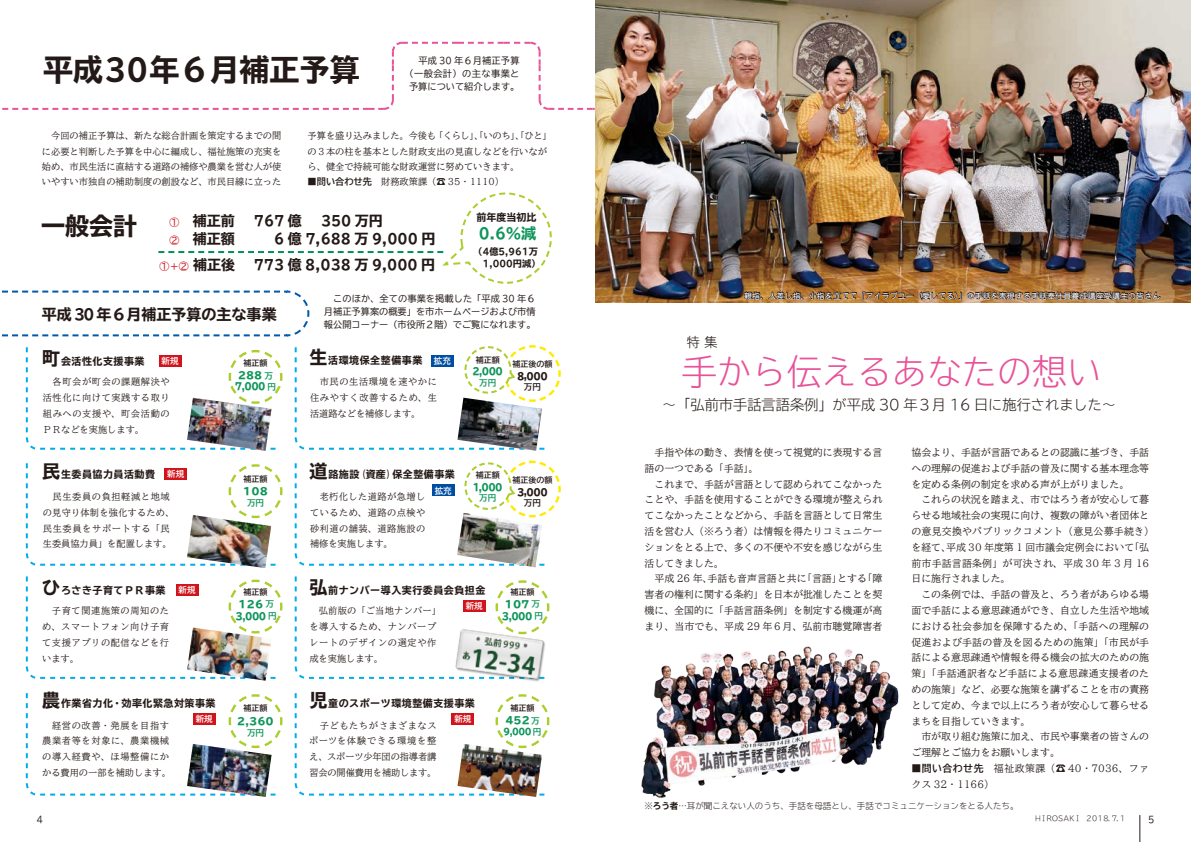
<style>
.page{position:relative;width:1191px;height:842px;background:#fff}
.page>*{position:absolute;margin:0;border:0;box-sizing:border-box;transform-origin:0 0}
.t1{font:300 35px "TBUD Go Std Super";color:#e85298}
.t2{font:700 expanded 30px "TBUD Go Std";color:#231916}
.t3{font:700 expanded 24px "TBUD Go Std";color:#231916}
.t4{font:700 expanded 15px "TBUD Go Std";color:#231916}
.t5{font:700 expanded 15px "TBUD Go Std";color:#0e955a;scale:.9 1}
.t6{font:300 14.2px "TBUD Go Std Super";color:#231916}
.t7{font:700 expanded 14px "TBUD Go Std";color:#231916;scale:.9 1}
.t8{font:700 expanded 14px "TBUD Go Std";color:#231916}
.t9{font:300 13px "TBUD Go Std Super";color:#231916}
.t10{font:700 expanded 10px "TBUD Go Std";letter-spacing:.05em;color:#231916}
.t11{font:800 10px/12px "TBUD Go Std";letter-spacing:-.03em;color:#0e955a;text-align:center}
.t12{font:800 10px "TBUD Go Std";letter-spacing:-.03em;color:#0e955a;scale:.9 1}
.t13{font:800 10px "TBUD Go Std";letter-spacing:-.06em;color:#231916;scale:.9 1}
.t14{font:500 9.9px/15.8px "TBUD Min Std";color:#231916}
.t15{font:9.9px "TBUD Go Std";color:#c7000d}
.t16{font:800 9.9px "TBUD Go Std";color:#0e955a}
.t17{font:500 9.2px/15.8px "TBUD Min Std";letter-spacing:.025em;color:#231916;text-align:justify}
.t18{font:9.2px/13.2px "TBUD Go Std";color:#231916;text-align:center}
.t19{font:500 9.2px/15.3px "TBUD Min Std";color:#231916}
.t20{font:500 9.2px/15.8px "TBUD Min Std";letter-spacing:.07em;color:#231916}
.t21{font:500 9.2px/15.8px "TBUD Min Std";letter-spacing:.065em;color:#231916}
.t22{font:700 expanded 9.2px/12px "TBUD Go Std";color:#231916;text-align:right}
.t23{font:800 9.2px "TBUD Go Std";color:#0e955a;scale:.9 1}
.t24{font:9.2px "TBUD Go Std";color:#231916;scale:.9 1}
.t25{font:300 8.5px "TBUDR Go Std Super";color:#231916}
.t26{font:700 8.5px "TBUD Go Std";color:#fff}
.t27{font:700 8.5px "TBUD Go Std";color:#0e955a}
.t28{font:700 8.5px "TBUD Go Std";color:#231916}
.t29{font:8px "DFHS Maru Gothic Std W4";letter-spacing:.01em;color:#fff}
.t30{font:700 8px "TBUD Go Std";color:#231916}
.t31{font:300 7.1px "TBUD Go Std Super";letter-spacing:-.2em;color:#231916}
.s1{font-family:"TBUD Go Std";font-weight:700}
.s2{font-weight:400;font-stretch:normal;font-size:9.9px;color:#c7000d}
.s3{font-weight:700;font-stretch:expanded;font-size:14px;color:#231916}
.s4{font-size:18px}
.s5{font-weight:700;font-size:8.5px}
.s6{font-family:"TBUD Go Std";font-weight:700;font-stretch:expanded}
</style>
<div class="page">
<svg style="left:2px;top:192px;width:550px;height:145px"></svg>
<svg style="left:2px;top:41px;width:593px;height:69px"></svg>
<svg style="left:26px;top:463px;width:257px;height:103px"></svg>
<svg style="left:295px;top:693px;width:255px;height:102px"></svg>
<svg style="left:26px;top:693px;width:257px;height:102px"></svg>
<svg style="left:295px;top:576px;width:255px;height:103px"></svg>
<svg style="left:26px;top:576px;width:257px;height:103px"></svg>
<svg style="left:26px;top:347px;width:257px;height:103px"></svg>
<img style="left:187px;top:744px;width:84px;height:53px">
<img style="left:187px;top:398px;width:84px;height:53px">
<img style="left:187px;top:515px;width:84px;height:53px">
<img style="left:187px;top:627px;width:84px;height:54px">
<img style="left:457px;top:744px;width:85px;height:53px">
<div style="left:159px;top:355px;width:22px;height:11px;background:#d1131c"></div>
<div style="left:164px;top:468px;width:23px;height:12px;background:#d1131c"></div>
<div style="left:176px;top:584px;width:22px;height:11px;background:#d1131c"></div>
<div style="left:463px;top:600px;width:22px;height:12px;background:#d1131c"></div>
<div style="left:193px;top:713px;width:22px;height:11px;background:#d1131c"></div>
<div style="left:451px;top:713px;width:23px;height:11px;background:#d1131c"></div>
<img style="left:451px;top:626px;width:99px;height:56px">
<svg style="left:295px;top:345px;width:266px;height:105px"></svg>
<div style="left:431px;top:355px;width:23px;height:11px;background:#004ea2"></div>
<svg style="left:295px;top:460px;width:266px;height:106px"></svg>
<svg style="left:1139px;top:815px;width:1px;height:27px"></svg>
<img style="left:641px;top:646px;width:258px;height:152px">
<img style="left:596px;top:0;width:595px;height:303px">
<svg style="left:743px;top:286px;width:418px;height:17px;background:#8f6437"></svg>
<h2 class="t2" style="left:43px;top:53px;width:318px">平成30年６月補正予算</h2>
<p class="t18" style="left:404px;top:54px;width:117px">　平成 30 年６月補正予算（一般会計）の主な事業と予算について紹介します。</p>
<p class="t17" style="left:42px;top:128px;width:241px;line-height:15.3px">　今回の補正予算は、新たな総合計画を策定するまでの間に必要と判断した予算を中心に編成し、福祉施策の充実を始め、市民生活に直結する道路の補修や農業を営む人が使いやすい市独自の補助制度の創設など、市民目線に立った</p>
<p class="t19" style="left:307px;top:128px;width:245px">予算を盛り込みました。今後も「くらし」、「いのち」、「ひと」の３本の柱を基本とした財政支出の見直しなどを行いながら、健全で持続可能な財政運営に努めていきます。</p>
<p class="t19" style="left:307px;top:174px;width:198px"><span class="s1">■問い合わせ先　</span>財務政策課（☎ 35・1110）</p>
<h3 class="t3" style="left:41px;top:213px;width:97px">一般会計</h3>
<h3 class="t8" style="left:169px;top:213px;width:67px"><span class="s2">①　</span> 補正前</h3>
<h3 class="t7" style="left:254px;top:213px;width:145px">767 億　 350 万円</h3>
<h3 class="t8" style="left:160px;top:231px;width:91px"><span class="s2">　②　</span>補正額　</h3>
<h3 class="t7" style="left:274px;top:231px;width:180px">6 億 7,688 万 9,000 円</h3>
<p class="t15" style="left:160px;top:258px;width:77px">①+② <span class="s3">補正後</span></p>
<h3 class="t7" style="left:254px;top:257px;width:203px">773 億 8,038 万 9,000 円</h3>
<p class="t10" style="left:476px;top:212px;width:61px">前年度当初比</p>
<h3 class="t5" style="left:479px;top:225px;width:65px">0.6%減</h3>
<p class="t22" style="left:473px;top:245px;width:68px">（4億5,961万<br>1,000円減）</p>
<h3 class="t4" style="left:42px;top:306px;width:236px">平成30 年６月補正予算の主な事業</h3>
<p class="t18" style="left:324px;top:292px;width:213px;text-align:justify">　このほか、全ての事業を掲載した「平成 30 年６月補正予算案の概要」を市ホームページおよび市情報公開コーナー（市役所２階）でご覧になれます。</p>
<p class="t10" style="left:309px;top:355px;width:114px"><span class="s4">生</span>活環境保全整備事業</p>
<p class="t17" style="left:310px;top:374px;width:128px">　市民の生活環境を速やかに住みやすく改善するため、生活道路などを補修します。</p>
<p class="t10" style="left:42px;top:355px;width:104px"><span class="s4">町</span>会活性化支援事業</p>
<p class="t17" style="left:43px;top:374px;width:128px">　各町会が町会の課題解決や活性化に向けて実践する取り組みへの支援や、町会活動のＰＲなどを実施します。</p>
<p class="t10" style="left:42px;top:469px;width:114px"><span class="s4">民</span>生委員協力員活動費</p>
<p class="t17" style="left:43px;top:488px;width:133px;text-align:left">　民生委員の負担軽減と地域の見守り体制を強化するため、民生委員をサポートする「民生委員協力員」を配置します。</p>
<p class="t10" style="left:42px;top:584px;width:125px"><span class="s4">ひ</span>ろさき子育てＰＲ事業</p>
<p class="t17" style="left:42px;top:603px;width:128px">　子育て関連施策の周知のため、スマートフォン向け子育て支援アプリの配信などを行います。</p>
<p class="t10" style="left:42px;top:697px;width:175px"><span class="s4">農</span>作業省力化・効率化緊急対策事業</p>
<p class="t20" style="left:42px;top:717px;width:130px">　経営の改善・発展を目指す農業者等を対象に、農業機械の導入経費や、ほ場整備にかかる費用の一部を補助します。</p>
<p class="t30" style="left:476px;top:353px;width:25px">補正額</p>
<p class="t30" style="left:512px;top:357px;width:41px">補正後の額</p>
<p class="t26" style="left:162px;top:354px;width:18px">新規</p>
<p class="t26" style="left:434px;top:354px;width:18px">拡充</p>
<p class="t30" style="left:243px;top:357px;width:26px">補正額</p>
<p class="t12" style="left:472px;top:366px;width:35px">2,000</p>
<p class="t27" style="left:479px;top:376px;width:18px">万円</p>
<p class="t16" style="left:238px;top:370px;width:36px">288 <span class="s5">万</span></p>
<p class="t12" style="left:235px;top:381px;width:47px">7,000 <span class="s5">円</span></p>
<p class="t13" style="left:517px;top:371px;width:36px">8,000</p>
<p class="t28" style="left:524px;top:379px;width:18px">万円</p>
<p class="t10" style="left:309px;top:469px;width:147px"><span class="s4">道</span>路施設（資産）保全整備事業</p>
<p class="t17" style="left:310px;top:488px;width:117px">　老朽化した道路が急増しているため、道路の点検や砂利道の舗装、道路施設の補修を実施します。</p>
<p class="t10" style="left:309px;top:584px;width:177px"><span class="s4">弘</span>前ナンバー導入実行委員会負担金</p>
<p class="t21" style="left:309px;top:603px;width:133px">　弘前版の「ご当地ナンバー」を導入するため、ナンバープレートのデザインの選定や作成を実施します。</p>
<p class="t10" style="left:309px;top:697px;width:167px"><span class="s4">児</span>童のスポーツ環境整備支援事業</p>
<p class="t17" style="left:309px;top:717px;width:129px">　子どもたちがさまざまなスポーツを体験できる環境を整え、スポーツ少年団の指導者講習会の開催費用を補助します。</p>
<p class="t26" style="left:167px;top:467px;width:18px">新規</p>
<p class="t30" style="left:476px;top:469px;width:25px">補正額</p>
<p class="t30" style="left:243px;top:472px;width:26px">補正額</p>
<p class="t30" style="left:512px;top:473px;width:41px">補正後の額</p>
<p class="t12" style="left:473px;top:481px;width:35px">1,000</p>
<p class="t27" style="left:479px;top:491px;width:18px">万円</p>
<p class="t26" style="left:435px;top:483px;width:18px">拡充</p>
<p class="t11" style="left:243px;top:485px;width:26px">108</p>
<p class="t27" style="left:247px;top:495px;width:19px">万円</p>
<p class="t13" style="left:517px;top:487px;width:36px">3,000</p>
<p class="t28" style="left:524px;top:496px;width:18px">万円</p>
<p class="t26" style="left:179px;top:583px;width:18px">新規</p>
<p class="t30" style="left:243px;top:586px;width:26px">補正額</p>
<p class="t30" style="left:510px;top:586px;width:25px">補正額</p>
<p class="t11" style="left:236px;top:598px;width:43px">126 <span class="s5">万<br></span>3,000 <span class="s5">円</span></p>
<p class="t11" style="left:502px;top:598px;width:43px">107 <span class="s5">万<br></span>3,000 <span class="s5">円</span></p>
<p class="t26" style="left:466px;top:599px;width:18px">新規</p>
<p class="t30" style="left:243px;top:701px;width:26px">補正額</p>
<p class="t30" style="left:510px;top:701px;width:25px">補正額</p>
<p class="t26" style="left:196px;top:712px;width:18px">新規</p>
<p class="t26" style="left:454px;top:712px;width:18px">新規</p>
<p class="t11" style="left:505px;top:715px;width:36px">452<span class="s5">万</span></p>
<p class="t23" style="left:503px;top:727px;width:43px">9,000 <span class="s5">円</span></p>
<p class="t11" style="left:237px;top:715px;width:38px">2,360</p>
<p class="t27" style="left:247px;top:725px;width:19px">万円</p>
<p class="t24" style="left:37px;top:812px;width:8px">4</p>
<p class="t29" style="left:744px;top:291px;width:418px">親指、人差し指、小指を立てて「アイラブユー（愛してる）」の手話を表現する手話奉仕員養成講座受講生の皆さん</p>
<h3 class="t9" style="left:687px;top:331px;width:32px">特 集</h3>
<h1 class="t1" style="left:682px;top:343px;width:422px">手から伝えるあなたの想い</h1>
<h3 class="t6" style="left:662px;top:393px;width:455px">～「弘前市手話言語条例」が平成 30 年３月 16 日に施行されました～</h3>
<p class="t14" style="left:644px;top:444px;width:239px">　手指や体の動き、表情を使って視覚的に表現する言語の一つである「手話」。<br>　これまで、手話が言語として認められてこなかったことや、手話を使用することができる環境が整えられてこなかったことなどから、手話を言語として日常生活を営む人（※ろう者）は情報を得たりコミュニケーションをとる上で、多くの不便や不安を感じながら生活してきました。<br>　平成 26 年、手話も音声言語と共に「言語」とする「障害者の権利に関する条約」を日本が批准したことを契機に、全国的に「手話言語条例」を制定する機運が高まり、当市でも、平成 29 年６月、弘前市聴覚障害者</p>
<p class="t14" style="left:911px;top:444px;width:244px">協会より、手話が言語であるとの認識に基づき、手話への理解の促進および手話の普及に関する基本理念等を定める条例の制定を求める声が上がりました。<br>　これらの状況を踏まえ、市ではろう者が安心して暮らせる地域社会の実現に向け、複数の障がい者団体との意見交換やパブリックコメント（意見公募手続き）を経て、平成 30 年度第 1 回市議会定例会において「弘前市手話言語条例」が可決され、平成 30 年 3 月 16日に施行されました。<br>　この条例では、手話の普及と、ろう者があらゆる場面で手話による意思疎通ができ、自立した生活や地域における社会参加を保障するため、「手話への理解の促進および手話の普及を図るための施策」「市民が手話による意思疎通や情報を得る機会の拡大のための施策」「手話通訳者など手話による意思疎通支援者のための施策」など、必要な施策を講ずることを市の責務として定め、今まで以上にろう者が安心して暮らせるまちを目指していきます。<br>　市が取り組む施策に加え、市民や事業者の皆さんのご理解とご協力をお願いします。</p>
<p class="t14" style="left:911px;top:760px;width:239px">■<span class="s1">問い合わせ先</span>　福祉政策課（☎ 40・7036、ファクス 32・1166）</p>
<p class="t25" style="left:644px;top:798px;width:375px">※<span class="s6">ろう者</span>…耳が聞こえない人のうち、手話を母語とし、手話でコミュニケーションをとる人たち。</p>
<p class="t31" style="left:1034px;top:813px;width:93px">ＨＩＲＯＳＡＫＩ　２０１８. ７. １</p>
<p class="t24" style="left:1148px;top:812px;width:8px">5</p>
</div>
